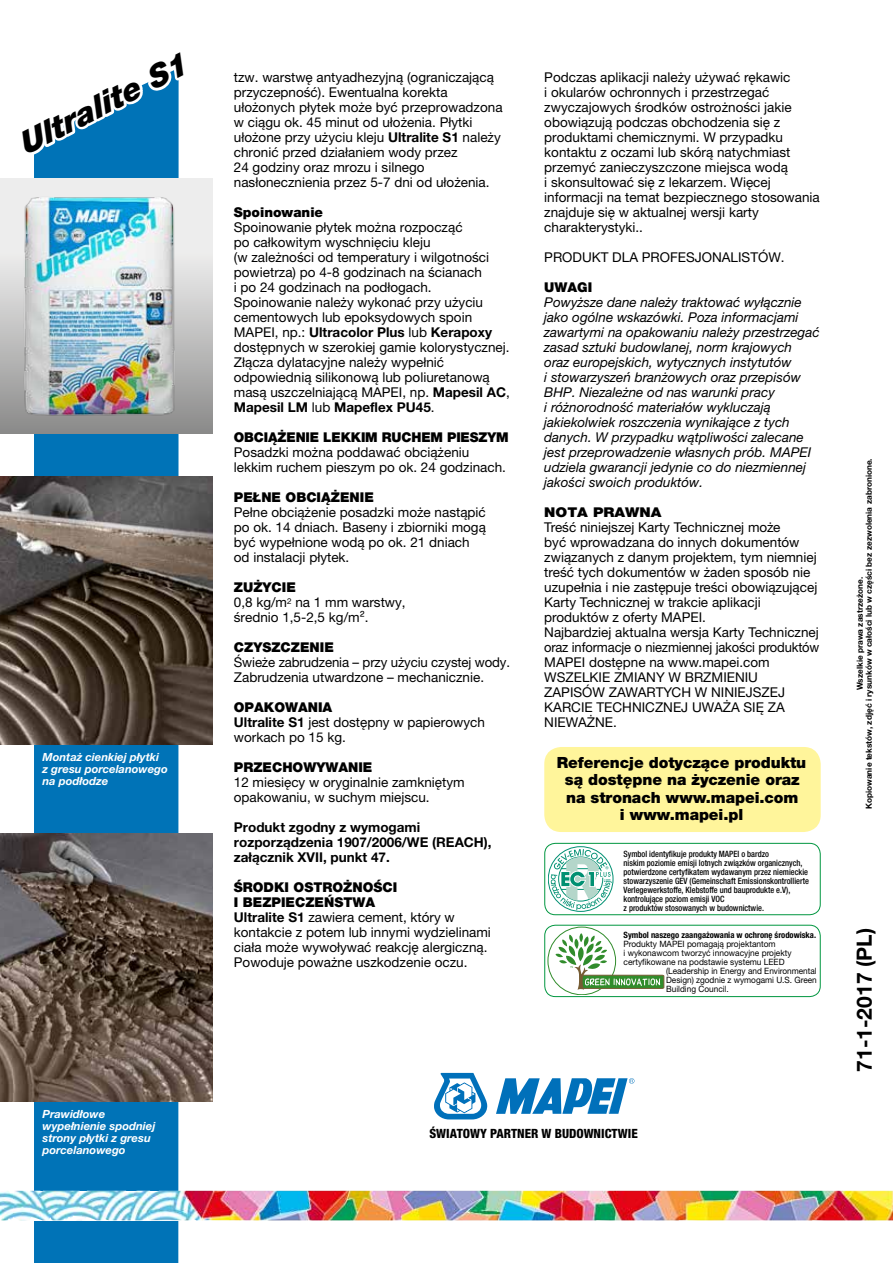
<style>
.page{position:relative;width:893px;height:1263px;background:#fff}
.page>*{position:absolute;margin:0;border:0;box-sizing:border-box;transform-origin:0 0}
.t1{font:italic 900 31.35px "Helvetica Neue LTW1 G";color:#000}
.t2{font:700 21px "Helvetica Neue LTW1 G";color:#000}
.t3{font:900 15.45px/17.2px "Helvetica Neue LTW1 G";letter-spacing:-.005em;color:#000;text-align:center}
.t4{font:13.5px/15px "Helvetica Neue LTW1 G";color:#000}
.t5{font:italic 13.5px/15px "Helvetica Neue LTW1 G";color:#000}
.t6{font:900 13.5px "Helvetica Neue LTW1 G";color:#000}
.t7{font:700 13.5px/15px "Helvetica Neue LTW1 G";color:#000}
.t8{font:900 13.5px "Helvetica Neue LTW1 G";color:#000;scale:1.1 1}
.t9{font:800 condensed 12.75px "Helvetica Neue LTW1 G";color:#000}
.t10{font:italic 700 11.25px/12px "Helvetica Neue LTW1 G";color:#fff}
.t11{font:500 condensed 8.7px/9px "Helvetica Neue LTW1 G";color:#000;scale:.96 1}
.t12{font:8.7px "Helvetica Neue LTW1 G";color:#000;scale:.96 1}
.t13{font:8.7px "Helvetica Neue LTW1 G";color:#000;scale:.95 1}
.t14{font:700 condensed 8.7px "Helvetica Neue LTW1 G";color:#000}
.t15{font:700 8.25px/9px "Helvetica Neue LTW1 G";color:#000;text-align:center}
.s1{font-weight:700}
.s2{font-weight:900}
</style>
<div class="page">
<div style="left:34px;top:434px;width:145px;height:829px;background:#0073b7"></div>
<img style="left:0;top:1191px;width:893px;height:29px">
<div style="left:544px;top:747px;width:277px;height:85px;background:#fff59b;border-radius:17px"></div>
<div style="left:544px;top:843px;width:277px;height:72px;border:1px solid #009640;border-radius:11px"></div>
<svg style="left:548px;top:927px;width:68px;height:68px"></svg>
<div style="left:548px;top:927px;width:68px;height:68px;border:1px solid #318c2c;border-radius:50%"></div>
<svg style="left:555px;top:933px;width:109px;height:57px"></svg>
<div style="left:544px;top:925px;width:277px;height:72px;border:1px solid #009640;border-radius:11px"></div>
<svg style="left:548px;top:846px;width:65px;height:65px"></svg>
<svg style="left:17px;top:70px;width:172px;height:109px"></svg>
<svg style="left:434px;top:1073px;width:200px;height:46px"></svg>
<svg style="left:0;top:179px;width:213px;height:255px;background:#c9c9c9"></svg>
<img style="left:16px;top:191px;width:168px;height:235px">
<img style="left:0;top:833px;width:213px;height:268px">
<img style="left:0;top:476px;width:213px;height:268px">
<h1 class="t1" style="left:13px;top:128px;width:186px;rotate:-27deg">Ultralite S1</h1>
<p class="t10" style="left:43px;top:751px;width:127px">Montaż cienkiej płytki<br>z gresu porcelanowego na podłodze</p>
<p class="t10" style="left:43px;top:1108px;width:114px">Prawidłowe wypełnienie spodniej strony płytki z gresu porcelanowego</p>
<p class="t4" style="left:234px;top:70px;width:270px">tzw. warstwę antyadhezyjną (ograniczającą przyczepność). Ewentualna korekta ułożonych płytek może być przeprowadzona w ciągu ok. 45 minut od ułożenia. Płytki ułożone przy użyciu kleju <span class="s1">Ultralite S1</span> należy chronić przed działaniem wody przez<br>24 godziny oraz mrozu i silnego nasłonecznienia przez 5-7 dni od ułożenia.</p>
<p class="t6" style="left:234px;top:204px;width:91px">Spoinowanie</p>
<p class="t4" style="left:234px;top:220px;width:277px">Spoinowanie płytek można rozpocząć<br>po całkowitym wyschnięciu kleju<br>(w zależności od temperatury i wilgotności powietrza) po 4-8 godzinach na ścianach<br>i po 24 godzinach na podłogach.<br>Spoinowanie należy wykonać przy użyciu cementowych lub epoksydowych spoin MAPEI, np.: <span class="s1">Ultracolor Plus</span> lub <span class="s1">Kerapoxy </span>dostępnych w szerokiej gamie kolorystycznej.<br>Złącza dylatacyjne należy wypełnić odpowiednią silikonową lub poliuretanową masą uszczelniającą MAPEI, np. <span class="s1">Mapesil AC</span>, <span class="s1">Mapesil LM</span> lub <span class="s1">Mapeflex PU45</span>.</p>
<p class="t6" style="left:234px;top:429px;width:276px">OBCIĄŻENIE LEKKIM RUCHEM PIESZYM</p>
<p class="t4" style="left:234px;top:445px;width:274px">Posadzki można poddawać obciążeniu lekkim ruchem pieszym po ok. 24 godzinach.</p>
<p class="t6" style="left:234px;top:489px;width:142px">PEŁNE OBCIĄŻENIE</p>
<p class="t4" style="left:234px;top:505px;width:254px">Pełne obciążenie posadzki może nastąpić po ok. 14 dniach. Baseny i zbiorniki mogą być wypełnione wodą po ok. 21 dniach od instalacji płytek.</p>
<p class="t4" style="left:234px;top:580px;width:173px"><span class="s2">ZUŻYCIE<br></span>0,8 kg/m<sup>2</sup> na 1 mm warstwy, średnio 1,5-2,5 kg/m².</p>
<p class="t6" style="left:234px;top:639px;width:101px">CZYSZCZENIE</p>
<p class="t4" style="left:234px;top:655px;width:278px">Świeże zabrudzenia – przy użyciu czystej wody.<br>Zabrudzenia utwardzone – mechanicznie.</p>
<p class="t4" style="left:234px;top:700px;width:252px"><span class="s2">OPAKOWANIA<br></span><span class="s1">Ultralite S1</span> jest dostępny w papierowych workach po 15 kg.</p>
<p class="t6" style="left:234px;top:759px;width:140px">PRZECHOWYWANIE</p>
<p class="t4" style="left:234px;top:775px;width:232px">12 miesięcy w oryginalnie zamkniętym opakowaniu, w suchym miejscu.</p>
<p class="t7" style="left:234px;top:820px;width:259px">Produkt zgodny z wymogami rozporządzenia 1907/2006/WE (REACH), załącznik XVII, punkt 47.</p>
<p class="t4" style="left:234px;top:880px;width:259px"><span class="s2">ŚRODKI OSTROŻNOŚCI<br>I BEZPIECZEŃSTWA<br></span><span class="s1">Ultralite S1</span> zawiera cement, który w kontakcie z potem lub innymi wydzielinami ciała może wywoływać reakcję alergiczną.<br>Powoduje poważne uszkodzenie oczu.</p>
<p class="t4" style="left:544px;top:69px;width:277px">Podczas aplikacji należy używać rękawic<br>i okularów ochronnych i przestrzegać zwyczajowych środków ostrożności jakie obowiązują podczas obchodzenia się z produktami chemicznymi. W przypadku kontaktu z oczami lub skórą natychmiast przemyć zanieczyszczone miejsca wodą<br>i skonsultować się z lekarzem. Więcej informacji na temat bezpiecznego stosowania znajduje się w aktualnej wersji karty charakterystyki..</p>
<p class="t4" style="left:544px;top:249px;width:242px">PRODUKT DLA PROFESJONALISTÓW.</p>
<p class="t6" style="left:544px;top:279px;width:49px">UWAGI</p>
<p class="t5" style="left:544px;top:294px;width:277px">Powyższe dane należy traktować wyłącznie jako ogólne wskazówki. Poza informacjami zawartymi na opakowaniu należy przestrzegać zasad sztuki budowlanej, norm krajowych oraz europejskich, wytycznych instytutów<br>i stowarzyszeń branżowych oraz przepisów BHP. Niezależne od nas warunki pracy<br>i różnorodność materiałów wykluczają jakiekolwiek roszczenia wynikające z tych danych. W przypadku wątpliwości zalecane jest przeprowadzenie własnych prób. MAPEI udziela gwarancji jedynie co do niezmiennej jakości swoich produktów.</p>
<p class="t8" style="left:544px;top:504px;width:108px">NOTA PRAWNA</p>
<p class="t4" style="left:544px;top:520px;width:277px">Treść niniejszej Karty Technicznej może<br>być wprowadzana do innych dokumentów związanych z danym projektem, tym niemniej treść tych dokumentów w żaden sposób nie uzupełnia i nie zastępuje treści obowiązującej Karty Technicznej w trakcie aplikacji produktów z oferty MAPEI.<br>Najbardziej aktualna wersja Karty Technicznej oraz informacje o niezmiennej jakości produktów MAPEI dostępne na www.mapei.com WSZELKIE ZMIANY W BRZMIENIU ZAPISÓW ZAWARTYCH W NINIEJSZEJ KARCIE TECHNICZNEJ UWAŻA SIĘ ZA NIEWAŻNE.</p>
<p class="t3" style="left:557px;top:754px;width:251px">Referencje dotyczące produktu są dostępne na życzenie oraz na stronach www.mapei.com<br>i www.mapei.pl</p>
<p class="t11" style="left:624px;top:849px;width:195px">Symbol identyfikuje produkty MAPEI o bardzo<br>niskim poziomie emisji lotnych związków organicznych, potwierdzone certyfikatem wydawanym przez niemieckie stowarzyszenie GEV (Gemeinschaft Emissionskontrollierte Verlegewerkstoffe, Klebstoffe und bauprodukte e.V), kontrolujące poziom emisji VOC<br>z produktów stosowanych w budownictwie.</p>
<p class="t14" style="left:624px;top:930px;width:194px">Symbol naszego zaangażowania w ochronę środowiska.</p>
<p class="t12" style="left:624px;top:939px;width:160px">Produkty MAPEI pomagają projektantom</p>
<p class="t12" style="left:624px;top:948px;width:176px">i wykonawcom tworzyć innowacyjne projekty</p>
<p class="t12" style="left:624px;top:957px;width:169px">certyfikowane na podstawie systemu LEED</p>
<p class="t13" style="left:666px;top:966px;width:160px">(Leadership in Energy and Environmental</p>
<p class="t13" style="left:666px;top:975px;width:160px">Design) zgodnie z wymogami U.S. Green</p>
<p class="t13" style="left:666px;top:984px;width:67px">Building Council.</p>
<p class="t9" style="left:429px;top:1125px;width:210px">ŚWIATOWY PARTNER W BUDOWNICTWIE</p>
<p class="t15" style="left:855px;top:809px;width:352px;rotate:-90deg">Wszelkie prawa zastrzeżone.<br>Kopiowanie tekstów, zdjęć i rysunków w całości lub w części bez zezwolenia zabronione.</p>
<h2 class="t2" style="left:851px;top:1071px;width:145px;rotate:-90deg">71-1-2017 (PL)</h2>
</div>
